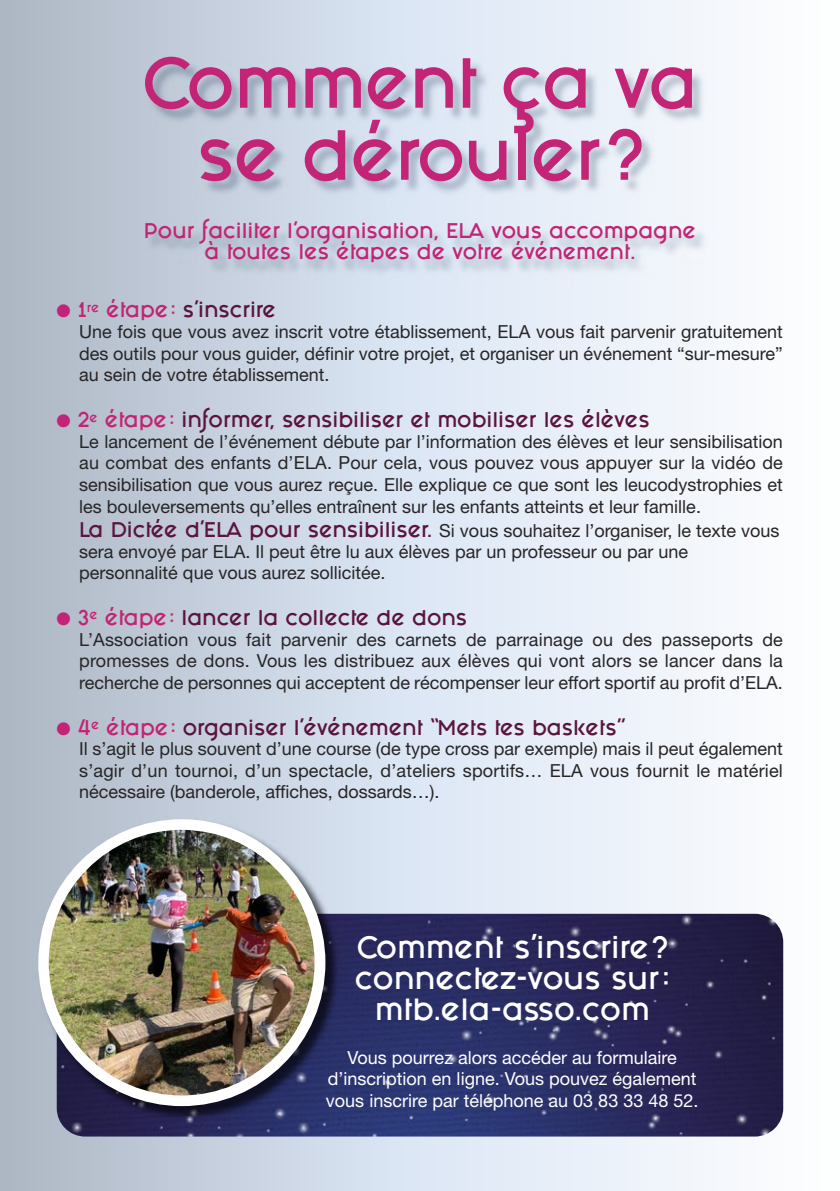
<style>
.page{position:relative;width:840px;height:1191px;background:#fff}
.page>*{position:absolute;margin:0;border:0;box-sizing:border-box;transform-origin:0 0}
.t1{font:60px "Fashion Fetish";letter-spacing:-.01em;color:#c32475}
.t2{font:26px "Fashion Fetish";color:#fff}
.t3{font:18px/21.6px "Helvetica Neue";color:#272526;text-align:justify}
.t4{font:18px "Fashion Fetish";color:#5a143e}
.t5{font:18px "Helvetica Neue";color:#fff}
.t6{font:18px "Fashion Fetish";color:#c32475}
.s1{color:#c32475}
.s2{font-family:"Fashion Fetish";color:#5a143e}
</style>
<div class="page">
<div style="left:0;top:0;width:839px;height:1190px;background:linear-gradient(to right,#b0bdce,#fff)"></div>
<img style="left:32px;top:43px;width:792px;height:260px">
<img style="left:57px;top:913px;width:725px;height:223px;border-radius:28px">
<img style="left:35px;top:816px;width:310px;height:310px">
<div style="left:38px;top:819px;width:287px;height:287px;background:#fff;border-radius:50%"></div>
<img style="left:49px;top:830px;width:265px;height:265px;border-radius:50%">
<p class="t1" style="left:142px;top:72px;width:557px">Comment ça va</p>
<p class="t1" style="left:197px;top:144px;width:447px">se dérouler?</p>
<p class="t6" style="left:144px;top:227px;width:553px">Pour faciliter l’organisation, ELA vous accompagne</p>
<p class="t6" style="left:204px;top:248px;width:432px">à toutes les étapes de votre événement.</p>
<p class="t4" style="left:56px;top:306px;width:221px"><span class="s1">● 1</span><sup>re</sup> <span class="s1">étape:</span> s’inscrire</p>
<p class="t3" style="left:79px;top:323px;width:704px">Une fois que vous avez inscrit votre établissement, ELA vous fait parvenir gratuitement des outils pour vous guider, définir votre projet, et organiser un événement “sur-mesure” au sein de votre établissement.</p>
<p class="t4" style="left:56px;top:416px;width:594px"><span class="s1">● 2</span><sup>e</sup> <span class="s1">étape:</span> informer, sensibiliser et mobiliser les élèves</p>
<p class="t3" style="left:79px;top:432px;width:704px">Le lancement de l’événement débute par l’information des élèves et leur sensibilisation au combat des enfants d’ELA. Pour cela, vous pouvez vous appuyer sur la vidéo de sensibilisation que vous aurez reçue. Elle explique ce que sont les leucodystrophies et les bouleversements qu’elles entraînent sur les enfants atteints et leur famille.</p>
<p class="t3" style="left:79px;top:521px;width:701px;text-align:left"><span class="s2">La Dictée d’ELA pour sensibiliser.</span> Si vous souhaitez l’organiser, le texte vous sera envoyé par ELA. Il peut être lu aux élèves par un professeur ou par une personnalité que vous aurez sollicitée.</p>
<p class="t4" style="left:56px;top:614px;width:412px"><span class="s1">● 3</span><sup>e</sup> <span class="s1">étape:</span> lancer la collecte de dons</p>
<p class="t3" style="left:79px;top:630px;width:704px">L’Association vous fait parvenir des carnets de parrainage ou des passeports de promesses de dons. Vous les distribuez aux élèves qui vont alors se lancer dans la recherche de personnes qui acceptent de récompenser leur effort sportif au profit d’ELA.</p>
<p class="t4" style="left:56px;top:723px;width:568px"><span class="s1">● 4</span><sup>e</sup> <span class="s1">étape:</span> organiser l’événement “Mets tes baskets”</p>
<p class="t3" style="left:79px;top:740px;width:705px">Il s’agit le plus souvent d’une course (de type cross par exemple) mais il peut également s’agir d’un tournoi, d’un spectacle, d’ateliers sportifs… ELA vous fournit le matériel nécessaire (banderole, affiches, dossards…).</p>
<p class="t2" style="left:356px;top:942px;width:312px">Comment s’inscrire?</p>
<p class="t2" style="left:354px;top:973px;width:316px">connectez-vous sur :</p>
<p class="t2" style="left:374px;top:1004px;width:276px">mtb.ela-asso.com</p>
<p class="t5" style="left:347px;top:1050px;width:331px">Vous pourrez alors accéder au formulaire</p>
<p class="t5" style="left:327px;top:1072px;width:370px">d’inscription en ligne. Vous pouvez également</p>
<p class="t5" style="left:326px;top:1094px;width:374px">vous inscrire par téléphone au 03 83 33 48 52.</p>
</div>
